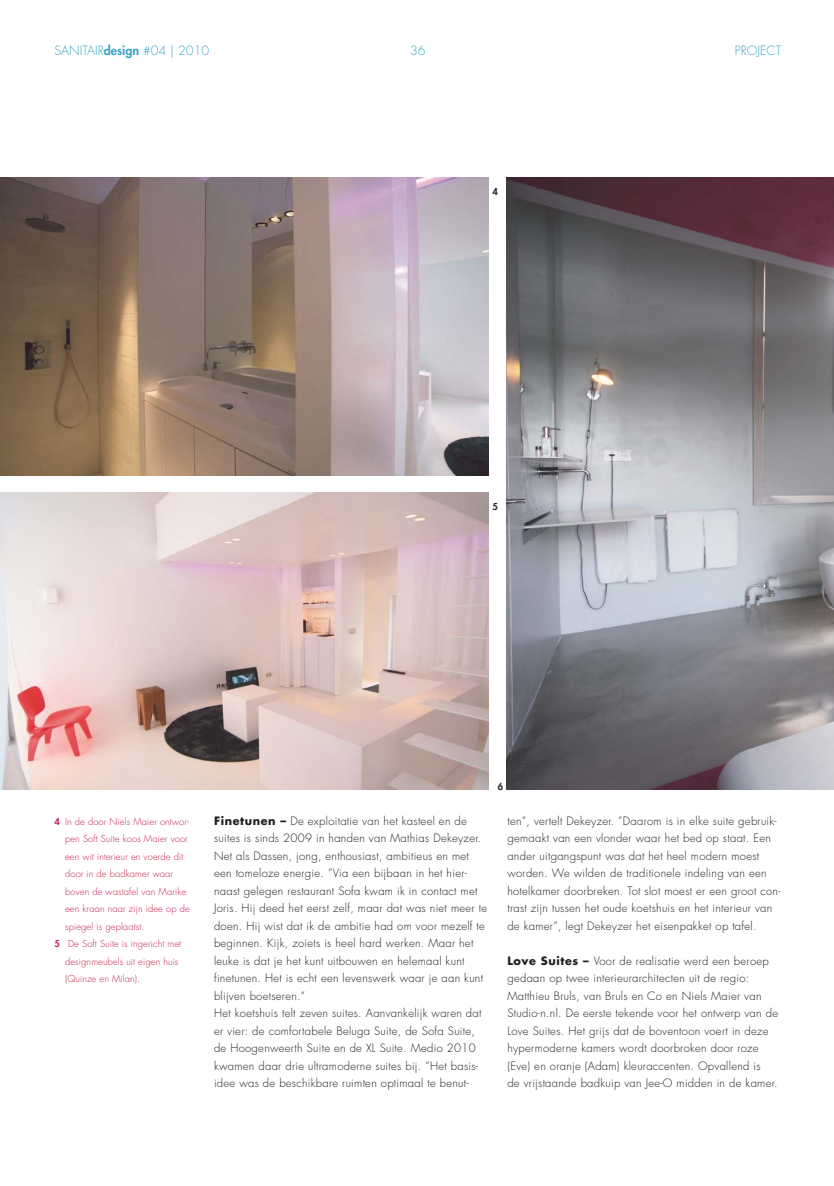
<style>
.page{position:relative;width:834px;height:1186px;background:#fff}
.page>*{position:absolute;margin:0;border:0;box-sizing:border-box;transform-origin:0 0}
.t1{font:300 12.5px "Futura Std";color:#3ea5c5}
.t2{font:300 11.25px/17.5px "Futura Std";letter-spacing:.025em;color:#231f20}
.t3{font:300 9.38px "Futura Std";letter-spacing:.01em;color:#c9224c}
.t4{font:800 9.38px "Futura Std";color:#231f20}
.s1{font-weight:800}
.s2{font-weight:700}
</style>
<div class="page">
<img style="left:0;top:177px;width:488px;height:298px">
<img style="left:506px;top:178px;width:327px;height:612px">
<img style="left:0;top:492px;width:488px;height:298px">
<p class="t1" style="left:54px;top:45px;width:156px">SANITAIR<span class="s1">design</span> #04 | 2010</p>
<p class="t1" style="left:410px;top:45px;width:17px">36</p>
<p class="t1" style="left:734px;top:45px;width:48px">PROJECT</p>
<p class="t4" style="left:492px;top:187px;width:7px">4</p>
<p class="t4" style="left:492px;top:502px;width:7px">5</p>
<p class="t3" style="left:54px;top:817px;width:136px"><span class="s1">4</span> In de door Niels Maier ontwor-</p>
<p class="t3" style="left:65px;top:835px;width:124px">pen Soft Suite koos Maier voor</p>
<p class="t3" style="left:65px;top:852px;width:120px">een wit interieur en voerde dit</p>
<p class="t3" style="left:65px;top:870px;width:110px">door in de badkamer waar</p>
<p class="t3" style="left:65px;top:887px;width:123px">boven de wastafel van Marike</p>
<p class="t3" style="left:65px;top:905px;width:126px">een kraan naar zijn idee op de</p>
<p class="t3" style="left:65px;top:922px;width:81px">spiegel is geplaatst.</p>
<p class="t3" style="left:54px;top:940px;width:128px"><span class="s1">5</span> De Soft Suite is ingericht met</p>
<p class="t3" style="left:65px;top:957px;width:115px">designmeubels uit eigen huis</p>
<p class="t3" style="left:65px;top:975px;width:77px">(Quinze en Milan).</p>
<p class="t4" style="left:497px;top:782px;width:7px">6</p>
<p class="t2" style="left:214px;top:813px;width:274px"><span class="s2">Finetunen –</span> De exploitatie van het kasteel en de suites is sinds 2009 in handen van Mathias Dekeyzer.<br>Net als Dassen, jong, enthousiast, ambitieus en met een tomeloze energie. ”Via een bijbaan in het hier&shy;naast gelegen restaurant Sofa kwam ik in contact met Joris. Hij deed het eerst zelf, maar dat was niet meer te doen. Hij wist dat ik de ambitie had om voor mezelf te beginnen. Kijk, zoiets is heel hard werken. Maar het leuke is dat je het kunt uitbouwen en helemaal kunt finetunen. Het is echt een levenswerk waar je aan kunt blijven boetseren.”<br>Het koetshuis telt zeven suites. Aanvankelijk waren dat er vier: de comfortabele Beluga Suite, de Sofa Suite, de Hoogenweerth Suite en de XL Suite. Medio 2010 kwamen daar drie ultramoderne suites bij. ”Het basis&shy;idee was de beschikbare ruimten optimaal te benut-</p>
<p class="t2" style="left:507px;top:813px;width:274px">ten”, vertelt Dekeyzer. ”Daarom is in elke suite gebruik&shy;gemaakt van een vlonder waar het bed op staat. Een ander uitgangspunt was dat het heel modern moest worden. We wilden de traditionele indeling van een hotelkamer doorbreken. Tot slot moest er een groot con&shy;trast zijn tussen het oude koetshuis en het interieur van de kamer”, legt Dekeyzer het eisenpakket op tafel.</p>
<p class="t2" style="left:507px;top:953px;width:272px"><span class="s2">Love Suites –</span> Voor de realisatie werd een beroep gedaan op twee interieurarchitecten uit de regio:<br>Matthieu Bruls, van Bruls en Co en Niels Maier van Studio-n.nl. De eerste tekende voor het ontwerp van de Love Suites. Het grijs dat de boventoon voert in deze hypermoderne kamers wordt doorbroken door roze (Eve) en oranje (Adam) kleuraccenten. Opvallend is<br>de vrijstaande badkuip van Jee-O midden in de kamer.</p>
</div>
